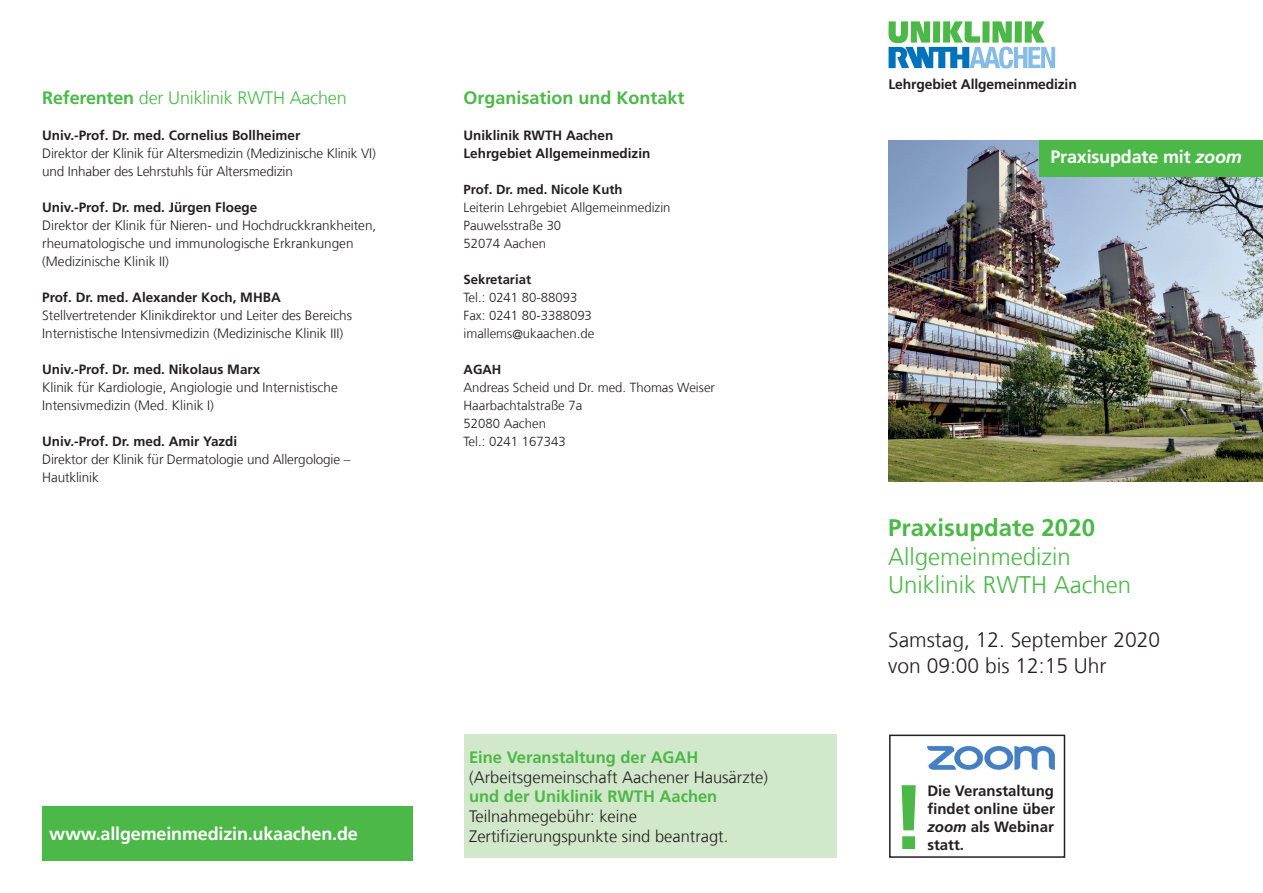
<style>
.page{position:relative;width:1263px;height:893px;background:#fff}
.page>*{position:absolute;margin:0;border:0;box-sizing:border-box;transform-origin:0 0}
.t1{font:700 91.5px "Frutiger LT Com";color:#4cb848}
.t2{font:300 24px/28.8px "Frutiger LT Com";color:#4cb848}
.t3{font:700 24px "Frutiger LT Com";color:#4cb848}
.t4{font:300 21px/25.2px "Frutiger LT Com";color:#231f20}
.t5{font:700 18px "Frutiger LT Com";letter-spacing:-.01em;color:#fff}
.t6{font:300 18px "Frutiger LT Com";letter-spacing:-.01em;color:#4cb848}
.t7{font:700 18px "Frutiger LT Com";color:#4cb848}
.t8{font:300 16.5px/19.8px "Frutiger LT Com";color:#231f20}
.t9{font:700 16.5px "Frutiger LT Com";color:#4cb848}
.t10{font:700 15px/18px "Frutiger LT Com";color:#231f20;text-align:justify}
.t11{font:700 13.8px "Frutiger LT Com";letter-spacing:-.01em;color:#231f20}
.t12{font:300 13.5px/18px "Frutiger LT Com";color:#231f20}
.t13{font:700 13.5px/18px "Frutiger LT Com";color:#231f20}
.t14{font:300 13.2px/18px "Frutiger LT Com";color:#231f20}
.t15{font:700 13.2px "Frutiger LT Com";color:#231f20}
.s1{font-weight:700}
.s2{font-style:italic}
</style>
<div class="page">
<div style="left:464px;top:735px;width:372px;height:123px;background:#d2e8ca"></div>
<div style="left:42px;top:806px;width:371px;height:54px;background:#4cb848"></div>
<img style="left:888px;top:140px;width:375px;height:341px">
<svg style="left:888px;top:21px;width:167px;height:48px"></svg>
<div style="left:1040px;top:140px;width:223px;height:36px;background:#4cb848"></div>
<div style="left:889px;top:735px;width:176px;height:123px;border:2px solid #231f20"></div>
<img style="left:927px;top:745px;width:127px;height:24px">
<h3 class="t6" style="left:42px;top:87px;width:306px"><span class="s1">Referenten</span> der Uniklinik RWTH Aachen</h3>
<p class="t13" style="left:42px;top:126px;width:260px">Univ.-Prof. Dr. med. Cornelius Bollheimer</p>
<p class="t12" style="left:42px;top:144px;width:335px">Direktor der Klinik für Altersmedizin (Medizinische Klinik VI) und Inhaber des Lehrstuhls für Altersmedizin</p>
<p class="t13" style="left:42px;top:198px;width:217px">Univ.-Prof. Dr. med. Jürgen Floege</p>
<p class="t12" style="left:42px;top:216px;width:336px">Direktor der Klinik für Nieren- und Hochdruck krankheiten, rheumatologische und immunologische Erkrankungen (Medizinische Klinik II)</p>
<p class="t13" style="left:42px;top:288px;width:240px">Prof. Dr. med. Alexander Koch, MHBA</p>
<p class="t12" style="left:42px;top:306px;width:311px">Stellvertretender Klinikdirektor und Leiter des Bereichs<br>Internistische Intensivmedizin (Medizinische Klinik III)</p>
<p class="t13" style="left:42px;top:360px;width:220px">Univ.-Prof. Dr. med. Nikolaus Marx</p>
<p class="t12" style="left:42px;top:378px;width:297px">Klinik für Kardiologie, Angiologie und Internistische<br>Intensivmedizin (Med. Klinik I)</p>
<p class="t13" style="left:42px;top:432px;width:197px">Univ.-Prof. Dr. med. Amir Yazdi</p>
<p class="t12" style="left:42px;top:450px;width:310px">Direktor der Klinik für Dermatologie und Allergologie –<br>Hautklinik</p>
<h3 class="t7" style="left:463px;top:87px;width:223px">Organisation und Kontakt</h3>
<p class="t13" style="left:463px;top:126px;width:188px">Uniklinik RWTH Aachen<br>Lehrgebiet Allgemeinmedizin</p>
<p class="t15" style="left:463px;top:182px;width:161px">Prof. Dr. med. Nicole Kuth</p>
<p class="t14" style="left:463px;top:199px;width:209px">Leiterin Lehrgebiet Allgemeinmedizin<br>Pauwelsstraße 30<br>52074 Aachen</p>
<p class="t15" style="left:463px;top:272px;width:69px">Sekretariat</p>
<p class="t14" style="left:463px;top:289px;width:132px">Tel.: 0241 80-88093<br>Fax: 0241 80-3388093 imallems@ukaachen.de</p>
<p class="t15" style="left:463px;top:362px;width:39px">AGAH</p>
<p class="t14" style="left:463px;top:379px;width:253px">Andreas Scheid und Dr. med. Thomas Weiser<br>Haarbachtalstraße 7a<br>52080 Aachen<br>Tel.: 0241 167343</p>
<h3 class="t5" style="left:49px;top:823px;width:310px">www.allgemeinmedizin.ukaachen.de</h3>
<p class="t9" style="left:469px;top:747px;width:231px">Eine Veranstaltung der AGAH</p>
<p class="t8" style="left:469px;top:767px;width:300px">(Arbeitsgemeinschaft Aachener Hausärzte)</p>
<p class="t9" style="left:469px;top:787px;width:250px">und der Uniklinik RWTH Aachen</p>
<p class="t8" style="left:469px;top:807px;width:261px">Teilnahmegebühr: keine<br>Zertifizierungspunkte sind beantragt.</p>
<p class="t11" style="left:888px;top:76px;width:190px">Lehrgebiet Allgemeinmedizin</p>
<h3 class="t5" style="left:1050px;top:146px;width:193px">Praxisupdate mit <span class="s2">zoom</span></h3>
<h2 class="t3" style="left:888px;top:513px;width:208px">Praxisupdate 2020</h2>
<h2 class="t2" style="left:888px;top:542px;width:244px">Allgemeinmedizin<br>Uniklinik RWTH Aachen</h2>
<h3 class="t4" style="left:888px;top:628px;width:273px">Samstag, 12. September 2020 von 09:00 bis 12:15 Uhr</h3>
<h1 class="t1" style="left:891px;top:764px;width:37px">!</h1>
<p class="t10" style="left:927px;top:782px;width:129px">Die Veranstaltung findet online über <span class="s2">zoom</span> als Webinar</p>
<p class="t10" style="left:927px;top:836px;width:38px">statt.</p>
</div>
